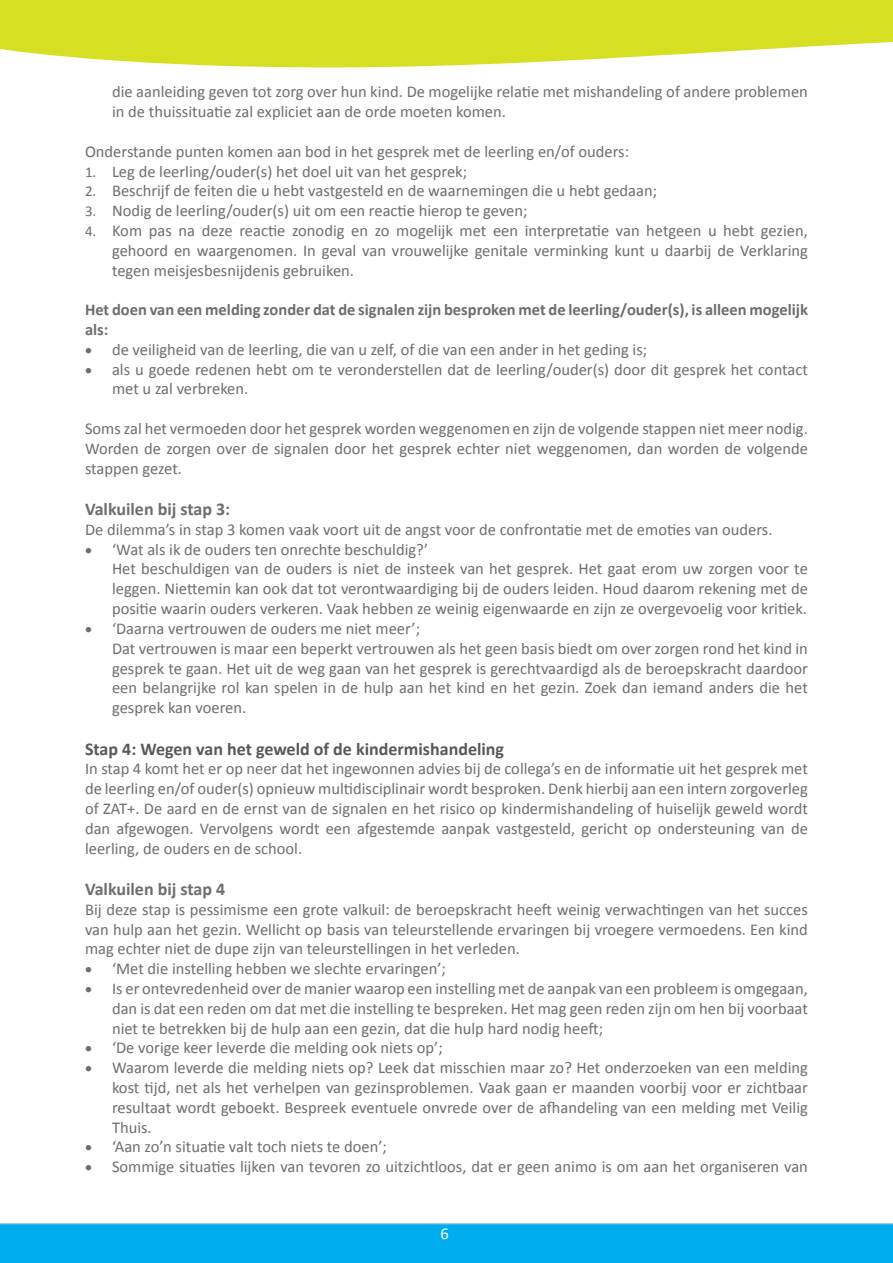
<style>
.page{position:relative;width:893px;height:1263px;background:#fff}
.page>*{position:absolute;margin:0;border:0;box-sizing:border-box;transform-origin:0 0}
.t1{font:700 18px "Calibri";color:#57585a}
.t2{font:700 18px "Calibri";color:#6c6d70}
.t3{font:16.5px/19.8px "Calibri";color:#6c6d70;text-align:justify}
.t4{font:700 16.5px/19.8px "Calibri";color:#6c6d70}
.t5{font:16.5px "Calibri";color:#fff}
.s1{font-size:15px}
</style>
<div class="page">
<div style="left:0;top:1223px;width:893px;height:40px;background:#00aeef"></div>
<hr style="left:0;top:1223px;width:893px;height:1px;background:#d1d2d4">
<svg style="left:0;top:0;width:893px;height:68px;background:#dbe33f"></svg>
<p class="t3" style="left:112px;top:82px;width:697px">die aanleiding geven tot zorg over hun kind. De mogelijke relatie met mishandeling of andere problemen in de thuissituatie zal expliciet aan de orde moeten komen.</p>
<p class="t3" style="left:85px;top:141px;width:546px">Onderstande punten komen aan bod in het gesprek met de leerling en/of ouders:</p>
<p class="t3" style="left:85px;top:161px;width:384px"><span class="s1">1.</span> Leg de leerling/ouder(s) het doel uit van het gesprek;</p>
<p class="t3" style="left:85px;top:181px;width:574px"><span class="s1">2.</span> Beschrijf de feiten die u hebt vastgesteld en de waarnemingen die u hebt gedaan;</p>
<p class="t3" style="left:85px;top:201px;width:444px"><span class="s1">3.</span> Nodig de leerling/ouder(s) uit om een reactie hierop te geven;</p>
<p class="t3" style="left:112px;top:221px;width:697px;text-indent:-27px"><span class="s1">4.</span> Kom pas na deze reactie zonodig en zo mogelijk met een interpretatie van hetgeen u hebt gezien, gehoord en waargenomen. In geval van vrouwelijke genitale verminking kunt u daarbij de Verklaring tegen meisjesbesnijdenis gebruiken.</p>
<p class="t4" style="left:85px;top:300px;width:724px">Het doen van een melding zonder dat de signalen zijn besproken met de leerling/ouder(s), is alleen mogelijk als:</p>
<p class="t3" style="left:85px;top:339px;width:564px">• de veiligheid van de leerling, die van u zelf, of die van een ander in het geding is;</p>
<p class="t3" style="left:112px;top:359px;width:697px;text-indent:-27px">• als u goede redenen hebt om te veronderstellen dat de leerling/ouder(s) door dit gesprek het contact met u zal verbreken.</p>
<p class="t3" style="left:85px;top:419px;width:724px">Soms zal het vermoeden door het gesprek worden weggenomen en zijn de volgende stappen niet meer nodig.<br>Worden de zorgen over de signalen door het gesprek echter niet weggenomen, dan worden de volgende stappen gezet.</p>
<p class="t2" style="left:85px;top:498px;width:147px">Valkuilen bij stap 3:</p>
<p class="t3" style="left:85px;top:519px;width:689px">De dilemma’s in stap 3 komen vaak voort uit de angst voor de confrontatie met de emoties van ouders.</p>
<p class="t3" style="left:112px;top:539px;width:697px;text-align:left;text-indent:-27px">• ‘Wat als ik de ouders ten onrechte beschuldig?’<br>Het beschuldigen van de ouders is niet de insteek van het gesprek. Het gaat erom uw zorgen voor te leggen. Niettemin kan ook dat tot verontwaardiging bij de ouders leiden. Houd daarom rekening met de positie waarin ouders verkeren. Vaak hebben ze weinig eigenwaarde en zijn ze overgevoelig voor kritiek.</p>
<p class="t3" style="left:112px;top:618px;width:697px;text-align:left;text-indent:-27px">• ‘Daarna vertrouwen de ouders me niet meer’;<br>Dat vertrouwen is maar een beperkt vertrouwen als het geen basis biedt om over zorgen rond het kind in gesprek te gaan. Het uit de weg gaan van het gesprek is gerechtvaardigd als de beroepskracht daardoor een belangrijke rol kan spelen in de hulp aan het kind en het gezin. Zoek dan iemand anders die het gesprek kan voeren.</p>
<p class="t1" style="left:85px;top:737px;width:421px">Stap 4: Wegen van het geweld of de kindermishandeling</p>
<p class="t3" style="left:85px;top:759px;width:724px">In stap 4 komt het er op neer dat het ingewonnen advies bij de collega’s en de informatie uit het gesprek met de leerling en/of ouder(s) opnieuw multidisciplinair wordt besproken. Denk hierbij aan een intern zorgoverleg of ZAT+. De aard en de ernst van de signalen en het risico op kindermishandeling of huiselijk geweld wordt dan afgewogen. Vervolgens wordt een afgestemde aanpak vastgesteld, gericht op ondersteuning van de leerling, de ouders en de school.</p>
<p class="t2" style="left:85px;top:877px;width:142px">Valkuilen bij stap 4</p>
<p class="t3" style="left:85px;top:899px;width:724px">Bij deze stap is pessimisme een grote valkuil: de beroepskracht heeft weinig verwachtingen van het succes van hulp aan het gezin. Wellicht op basis van teleurstellende ervaringen bij vroegere vermoedens. Een kind mag echter niet de dupe zijn van teleurstellingen in het verleden.</p>
<p class="t3" style="left:85px;top:959px;width:362px">• ‘Met die instelling hebben we slechte ervaringen’;</p>
<p class="t3" style="left:112px;top:978px;width:697px;text-indent:-27px">• Is er ontevredenheid over de manier waarop een instelling met de aanpak van een probleem is omgegaan, dan is dat een reden om dat met die instelling te bespreken. Het mag geen reden zijn om hen bij voorbaat niet te betrekken bij de hulp aan een gezin, dat die hulp hard nodig heeft;</p>
<p class="t3" style="left:85px;top:1038px;width:359px">• ‘De vorige keer leverde die melding ook niets op’;</p>
<p class="t3" style="left:112px;top:1058px;width:697px;text-indent:-27px">• Waarom leverde die melding niets op? Leek dat misschien maar zo? Het onderzoeken van een melding kost tijd, net als het verhelpen van gezinsproblemen. Vaak gaan er maanden voorbij voor er zichtbaar resultaat wordt geboekt. Bespreek eventuele onvrede over de afhandeling van een melding met Veilig Thuis.</p>
<p class="t3" style="left:85px;top:1137px;width:303px">• ‘Aan zo’n situatie valt toch niets te doen’;</p>
<p class="t3" style="left:85px;top:1157px;width:724px">• Sommige situaties lijken van tevoren zo uitzichtloos, dat er geen animo is om aan het organiseren van</p>
<p class="t5" style="left:440px;top:1223px;width:10px">6</p>
</div>
